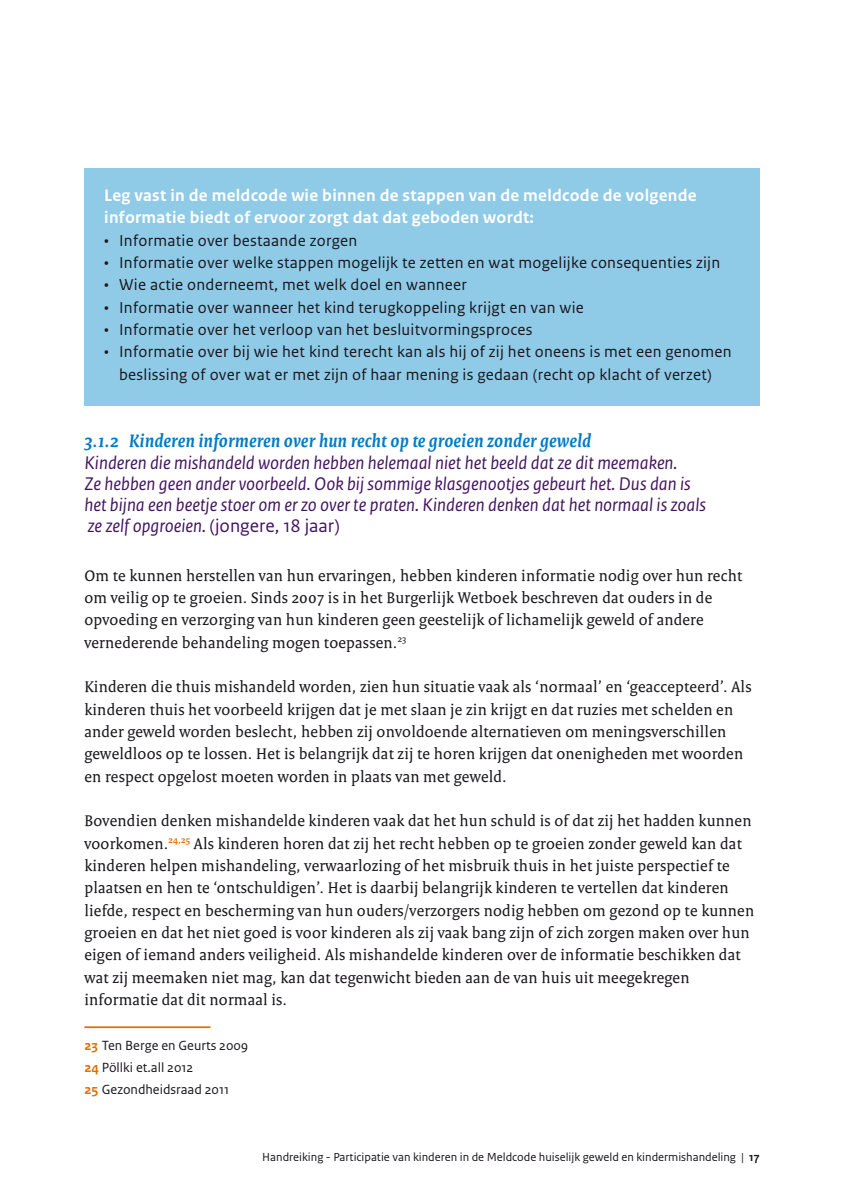
<style>
.page{position:relative;width:844px;height:1191px;background:#fff}
.page>*{position:absolute;margin:0;border:0;box-sizing:border-box;transform-origin:0 0}
.t1{font:italic 19.25px/21px "Rijksoverheid Sans Text";color:#42145f}
.t2{font:italic 700 19.25px "Rijksoverheid Serif";letter-spacing:.015em;color:#007bc7}
.t3{font:700 17.5px/22.4px "Rijksoverheid Sans Text";letter-spacing:.015em;color:#fff}
.t4{font:16.62px/22.4px "Rijksoverheid Serif";letter-spacing:.015em;color:#1a171c}
.t5{font:16.62px/22.4px "Rijksoverheid Sans Text";letter-spacing:.015em;color:#1a171c;text-align:center}
.t6{font:14px/22.4px "Rijksoverheid Sans Text";color:#1a171c}
.t7{font:12.25px "Rijksoverheid Sans Text";color:#1a171c}
.s1{font-style:normal}
.s2{font-weight:700;color:#e17000}
.s3{font-weight:700}
</style>
<div class="page">
<hr style="left:84px;top:1026px;width:126px;height:2px;background:#e17000">
<div style="left:84px;top:169px;width:675px;height:237px;background:#8fcae7"></div>
<p class="t3" style="left:104px;top:184px;width:593px">Leg vast in de meldcode wie binnen de stappen van de meldcode de volgende informatie biedt of ervoor zorgt dat dat geboden wordt:</p>
<p class="t5" style="left:104px;top:229px;width:254px">• Informatie over bestaande zorgen</p>
<p class="t5" style="left:104px;top:252px;width:617px">• Informatie over welke stappen mogelijk te zetten en wat mogelijke consequenties zijn</p>
<p class="t5" style="left:104px;top:274px;width:364px">• Wie actie onderneemt, met welk doel en wanneer</p>
<p class="t5" style="left:104px;top:296px;width:481px">• Informatie over wanneer het kind terugkoppeling krijgt en van wie</p>
<p class="t5" style="left:104px;top:318px;width:429px">• Informatie over het verloop van het besluitvormingsproces</p>
<p class="t5" style="left:104px;top:341px;width:628px">• Informatie over bij wie het kind terecht kan als hij of zij het oneens is met een genomen beslissing of over wat er met zijn of haar mening is gedaan (recht op klacht of verzet)</p>
<p class="t2" style="left:84px;top:429px;width:508px">3.1.2 Kinderen informeren over hun recht op te groeien zonder geweld</p>
<p class="t1" style="left:84px;top:452px;width:623px">Kinderen die mishandeld worden hebben helemaal niet het beeld dat ze dit meemaken.<br>Ze hebben geen ander voorbeeld. Ook bij sommige klasgenootjes gebeurt het. Dus dan is het bijna een beetje stoer om er zo over te praten. Kinderen denken dat het normaal is zoals ze zelf opgroeien. <span class="s1">(jongere, 18 jaar)</span></p>
<p class="t4" style="left:84px;top:564px;width:659px">Om te kunnen herstellen van hun ervaringen, hebben kinderen informatie nodig over hun recht om veilig op te groeien. Sinds 2007 is in het Burgerlijk Wetboek beschreven dat ouders in de opvoeding en verzorging van hun kinderen geen geestelijk of lichamelijk geweld of andere vernederende behandeling mogen toepassen.<sup>23</sup></p>
<p class="t4" style="left:84px;top:675px;width:668px">Kinderen die thuis mishandeld worden, zien hun situatie vaak als ‘normaal’ en ‘geaccepteerd’. Als kinderen thuis het voorbeeld krijgen dat je met slaan je zin krijgt en dat ruzies met schelden en ander geweld worden beslecht, hebben zij onvoldoende alternatieven om meningsverschillen geweldloos op te lossen. Het is belangrijk dat zij te horen krijgen dat onenigheden met woorden en respect opgelost moeten worden in plaats van met geweld.</p>
<p class="t4" style="left:84px;top:809px;width:671px">Bovendien denken mishandelde kinderen vaak dat het hun schuld is of dat zij het hadden kunnen voorkomen.<sup>24,25</sup> Als kinderen horen dat zij het recht hebben op te groeien zonder geweld kan dat kinderen helpen mishandeling, verwaarlozing of het misbruik thuis in het juiste perspectief te plaatsen en hen te ‘ontschuldigen’. Het is daarbij belangrijk kinderen te vertellen dat kinderen liefde, respect en bescherming van hun ouders/verzorgers nodig hebben om gezond op te kunnen groeien en dat het niet goed is voor kinderen als zij vaak bang zijn of zich zorgen maken over hun eigen of iemand anders veiligheid. Als mishandelde kinderen over de informatie beschikken dat wat zij meemaken niet mag, kan dat tegenwicht bieden aan de van huis uit meegekregen informatie dat dit normaal is.</p>
<p class="t6" style="left:84px;top:1034px;width:165px"><span class="s2">23</span> Ten Berge en Geurts 2009<br><span class="s2">24</span> Pöllki et.all 2012<br><span class="s2">25</span> Gezondheidsraad 2011</p>
<p class="t7" style="left:262px;top:1150px;width:498px">Handreiking - Participatie van kinderen in de Meldcode huiselijk geweld en kindermishandeling | <span class="s3">17</span></p>
</div>
